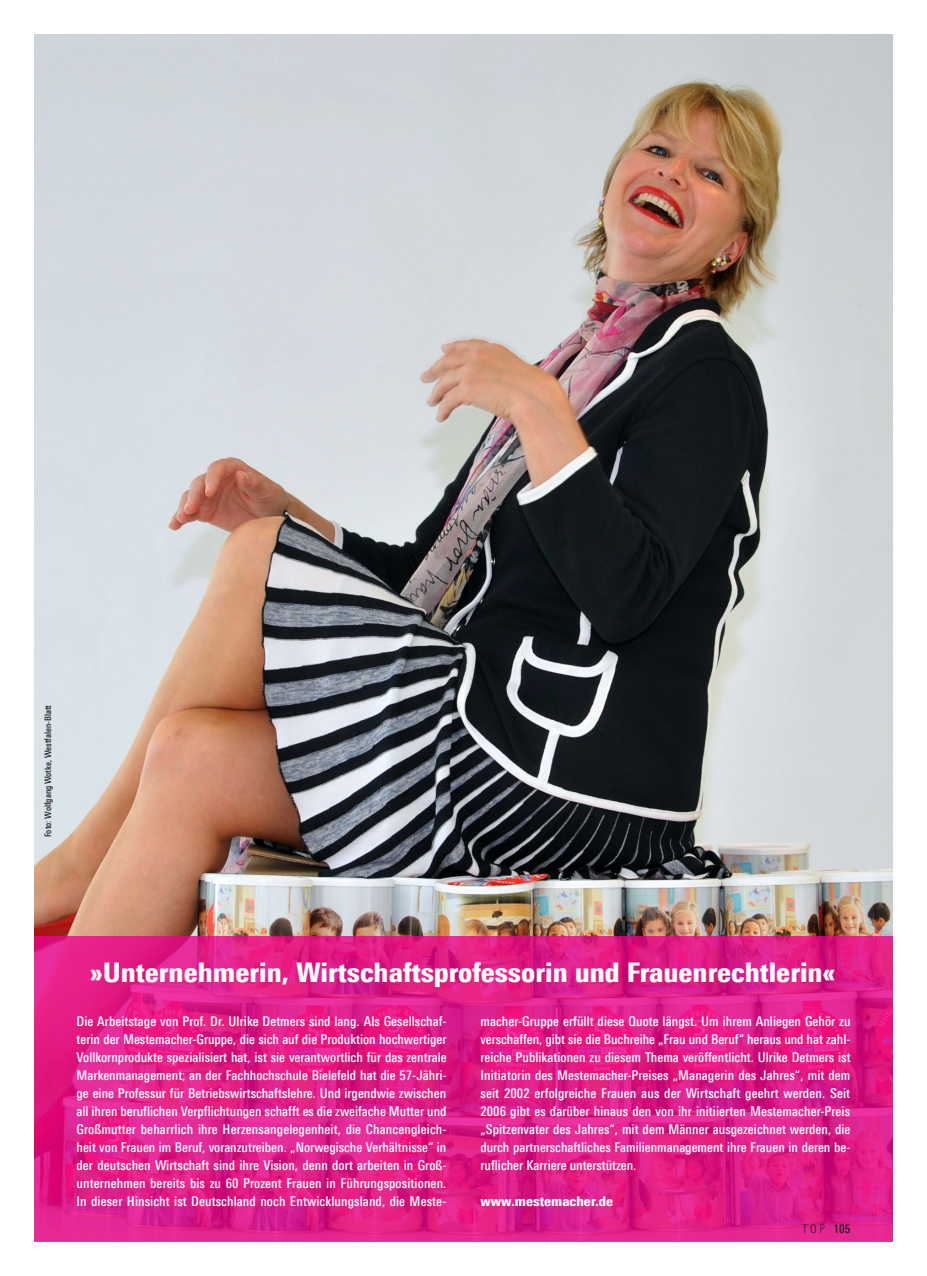
<style>
.page{position:relative;width:927px;height:1276px;background:#fff}
.page>*{position:absolute;margin:0;border:0;box-sizing:border-box;transform-origin:0 0}
.t1{font:900 27px "Linotype Univers 820 Cn";color:#fff}
.t2{font:500 13.5px/18px "Linotype Univers 520 Cn";letter-spacing:.005em;color:#fff;text-align:justify}
.t3{font:900 13.5px "Linotype Univers 820 Cn";color:#fff}
.t4{font:300 12px "Linotype Univers 320 Cn";color:#231f20}
.t5{font:500 9px "Linotype Univers 520 Cn";color:#231f20}
.s1{font-family:"Linotype Univers 520 Cn";font-weight:500}
</style>
<div class="page">
<img style="left:34px;top:34px;width:859px;height:902px">
<svg style="left:34px;top:936px;width:859px;height:306px;background:#e01d87"></svg>
<p class="t5" style="left:43px;top:837px;width:134px;rotate:-90deg">Foto: Wolfgang Wotke, Westfalen-Blatt</p>
<h1 class="t1" style="left:90px;top:956px;width:746px">»Unternehmerin, Wirtschaftsprofessorin und Frauenrechtlerin«</h1>
<p class="t2" style="left:480px;top:1012px;width:372px">macher-Gruppe erfüllt diese Quote längst. Um ihrem Anliegen Gehör zu verschaffen, gibt sie die Buchreihe „Frau und Beruf“ heraus und hat zahl&shy;reiche Publikationen zu diesem Thema veröffentlicht. Ulrike Detmers ist Initiatorin des Mestemacher-Preises „Managerin des Jahres“, mit dem seit 2002 erfolgreiche Frauen aus der Wirtschaft geehrt werden. Seit 2006 gibt es darüber hinaus den von ihr initiierten Mestemacher-Preis „Spitzenvater des Jahres“, mit dem Männer ausgezeichnet werden, die durch partnerschaftliches Familienmanagement ihre Frauen in deren be&shy;ruflicher Karriere unterstützen.</p>
<p class="t3" style="left:480px;top:1193px;width:134px">www.mestemacher.de</p>
<p class="t2" style="left:77px;top:1012px;width:372px">Die Arbeitstage von Prof. Dr. Ulrike Detmers sind lang. Als Gesellschaf&shy;terin der Mestemacher-Gruppe, die sich auf die Produktion hochwertiger Vollkornprodukte spezialisiert hat, ist sie verantwortlich für das zentrale Markenmanagement; an der Fachhochschule Bielefeld hat die 57-Jähri&shy;ge eine Professur für Betriebswirtschaftslehre. Und irgendwie zwischen all ihren beruflichen Verpflichtungen schafft es die zweifache Mutter und Großmutter beharrlich ihre Herzensangelegenheit, die Chancengleich&shy;heit von Frauen im Beruf, voranzutreiben. „Norwegische Verhältnisse“ in der deutschen Wirtschaft sind ihre Vision, denn dort arbeiten in Groß&shy;unternehmen bereits bis zu 60 Prozent Frauen in Führungspositionen.<br>In dieser Hinsicht ist Deutschland noch Entwicklungsland, die Meste-</p>
<p class="t4" style="left:802px;top:1222px;width:50px">Top <span class="s1">105</span></p>
</div>
